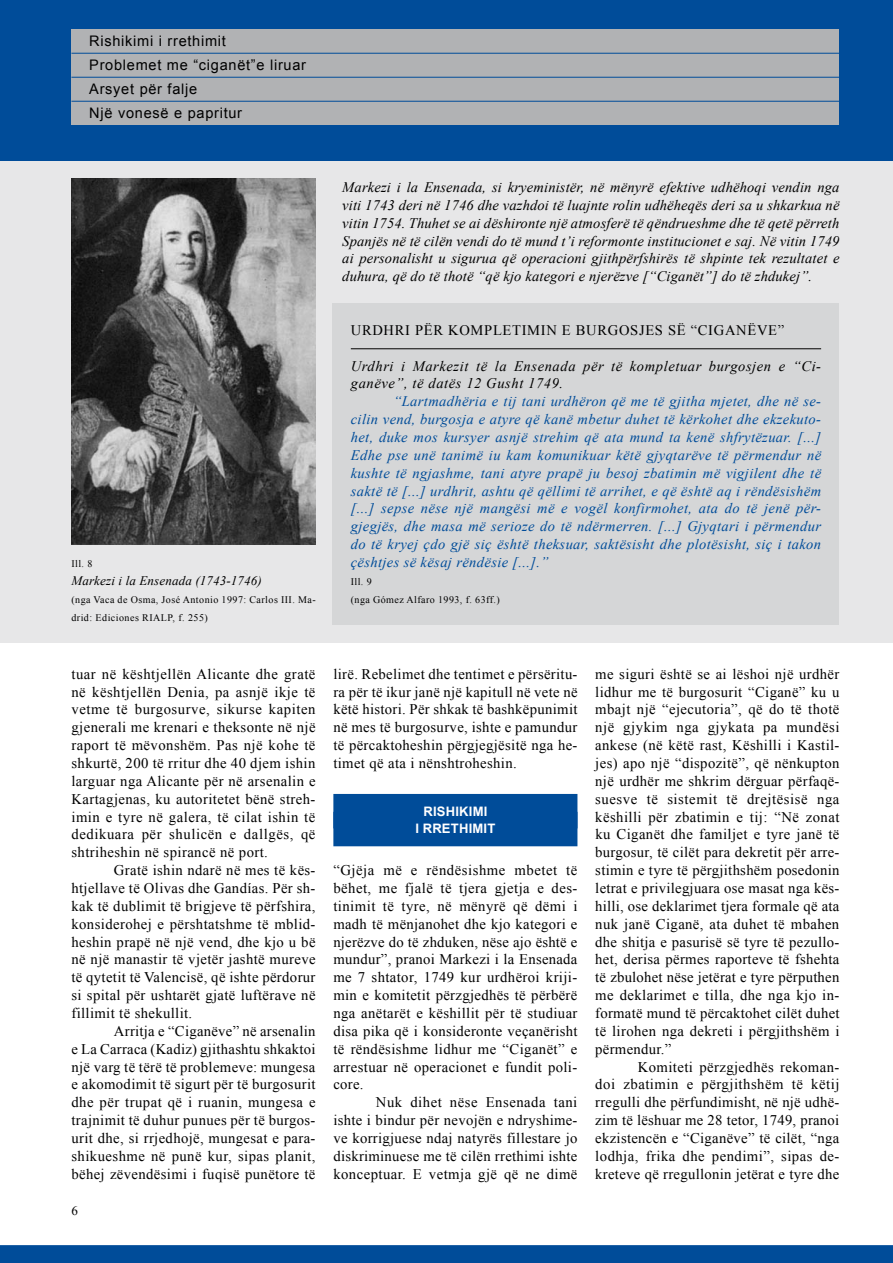
<style>
.page{position:relative;width:893px;height:1263px;background:#fff}
.page>*{position:absolute;margin:0;border:0;box-sizing:border-box;transform-origin:0 0}
.t1{font:14.7px/17.9px "Times New Roman";letter-spacing:.025em;color:#000;text-align:justify}
.t2{font:italic 14.55px/17.9px "Times New Roman";letter-spacing:.025em;color:#004c99;text-align:justify}
.t3{font:italic 14.55px/17.9px "Times New Roman";letter-spacing:.04em;color:#000;text-align:justify}
.t4{font:14.55px/24px "Arial";letter-spacing:.05em;color:#000}
.t5{font:14.55px "Times New Roman";letter-spacing:.05em;color:#000}
.t6{font:italic 13.05px "Times New Roman";letter-spacing:.01em;color:#000}
.t7{font:700 13.05px/17.9px "Arial";letter-spacing:.015em;color:#fff}
.t8{font:10.05px/17.9px "Times New Roman";letter-spacing:.045em;color:#000}
</style>
<div class="page">
<div style="left:0;top:147px;width:893px;height:496px;background:#e7e7e8"></div>
<div style="left:0;top:0;width:893px;height:161px;background:#004c99"></div>
<div style="left:71px;top:30px;width:768px;height:95px;background:#b1b2b4"></div>
<hr style="left:71px;top:53px;width:768px;height:1px;background:#004c99">
<hr style="left:71px;top:77px;width:768px;height:1px;background:#004c99">
<hr style="left:71px;top:101px;width:768px;height:1px;background:#004c99">
<div style="left:0;top:1245px;width:893px;height:18px;background:#004c99"></div>
<div style="left:333px;top:794px;width:244px;height:34px;background:#004c99"></div>
<div style="left:333px;top:812px;width:244px;height:34px;background:#004c99"></div>
<img style="left:71px;top:179px;width:244px;height:366px">
<div style="left:333px;top:304px;width:506px;height:321px;background:#d5d6d7"></div>
<hr style="left:351px;top:348px;width:470px;height:1px;background:#000">
<p class="t4" style="left:89px;top:30px;width:218px">Rishikimi i rrethimit<br>Problemet me “ciganët”e liruar<br>Arsyet për falje<br>Një vonesë e papritur</p>
<p class="t8" style="left:71px;top:555px;width:22px">Ill. 8</p>
<p class="t6" style="left:71px;top:571px;width:192px">Markezi i la Ensenada (1743-1746)</p>
<p class="t8" style="left:71px;top:590px;width:246px">(nga Vaca de Osma, José Antonio 1997: Carlos III . Ma&shy;drid: Ediciones RIALP, f. 255)</p>
<p class="t3" style="left:342px;top:178px;width:499px">Markezi i la Ensenada, si kryeministër, në mënyrë efektive udhëhoqi vendin nga viti 1743 deri në 1746 dhe vazhdoi të luajnte rolin udhëheqës deri sa u shkarkua në vitin 1754. Thuhet se ai dëshironte një atmosferë të qëndrueshme dhe të qetë përreth Spanjës në të cilën vendi do të mund t’i reformonte institucionet e saj. Në vitin 1749 ai personalisht u sigurua që operacioni gjithpërfshirës të shpinte tek rezultatet e duhura, që do të thotë “që kjo kategori e njerëzve [“Ciganët”] do të zhdukej”.</p>
<p class="t5" style="left:351px;top:320px;width:181px">URDHRI PËR KOMPLETIMIN</p>
<p class="t5" style="left:562px;top:320px;width:147px">E BURGOSJES SË “CIGANËV</p>
<p class="t5" style="left:768px;top:320px;width:18px">E”</p>
<p class="t3" style="left:351px;top:356px;width:472px">Urdhri i Markezit të la Ensenada për të kompletuar burgosjen e “Ci&shy;ganëve”, të datës 12 Gusht 1749.</p>
<p class="t2" style="left:351px;top:392px;width:472px;text-indent:43px">“Lartmadhëria e tij tani urdhëron që me të gjitha mjetet, dhe në se&shy;cilin vend, burgosja e atyre që kanë mbetur duhet të kërkohet dhe ekzekuto&shy;het, duke mos kursyer asnjë strehim që ata mund ta kenë shfrytëzuar. [...] Edhe pse unë tanimë iu kam komunikuar këtë gjyqtarëve të përmendur në kushte të ngjashme, tani atyre prapë ju besoj zbatimin më vigjilent dhe të saktë të [...] urdhrit, ashtu që qëllimi të arrihet, e që është aq i rëndësishëm [...] sepse nëse një mangësi më e vogël konfirmohet, ata do të jenë për&shy;gjegjës, dhe masa më serioze do të ndërmerren. [...] Gjyqtari i përmendur do të kryej çdo gjë siç është theksuar, saktësisht dhe plotësisht, siç i takon çështjes së kësaj rëndësie [...].”</p>
<p class="t8" style="left:351px;top:572px;width:150px">Ill. 9<br>(nga Gómez Alfaro 1993, f. 63ff.)</p>
<p class="t1" style="left:71px;top:665px;width:246px">tuar në kështjellën Alicante dhe gratë në kështjellën Denia, pa asnjë ikje të vetme të burgosurve, sikurse kapiten gjenerali me krenari e theksonte në një raport të mëvonshëm. Pas një kohe të shkurtë, 200 të rritur dhe 40 djem ishin larguar nga Alicante për në arsenalin e Kartagjenas, ku autoritetet bënë streh&shy;imin e tyre në galera, të cilat ishin të dedikuara për shulicën e dallgës, që shtriheshin në spirancë në port.</p>
<p class="t1" style="left:71px;top:861px;width:246px;text-indent:43px">Gratë ishin ndarë në mes të kës&shy;htjellave të Olivas dhe Gandías. Për sh&shy;kak të dublimit të brigjeve të përfshira, konsiderohej e përshtatshme të mblid&shy;heshin prapë në një vend, dhe kjo u bë në një manastir të vjetër jashtë mureve të qytetit të Valencisë, që ishte përdorur si spital për ushtarët gjatë luftërave në fillimit të shekullit.</p>
<p class="t1" style="left:71px;top:1022px;width:246px;text-indent:43px">Arritja e “Ciganëve” në arsenalin e La Carraca (Kadiz) gjithashtu shkaktoi një varg të tërë të problemeve: mungesa e akomodimit të sigurt për të burgosurit dhe për trupat që i ruanin, mungesa e trajnimit të duhur punues për të burgos&shy;urit dhe, si rrjedhojë, mungesat e para&shy;shikueshme në punë kur, sipas planit, bëhej zëvendësimi i fuqisë punëtore të</p>
<p class="t1" style="left:333px;top:665px;width:246px">lirë. Rebelimet dhe tentimet e përsëritu&shy;ra për të ikur janë një kapitull në vete në këtë histori. Për shkak të bashkëpunimit në mes të burgosurve, ishte e pamundur të përcaktoheshin përgjegjësitë nga he&shy;timet që ata i nënshtroheshin.</p>
<p class="t7" style="left:415px;top:802px;width:61px;text-indent:8px">RISHI KIMI<br>I RRETHIMIT</p>
<p class="t1" style="left:333px;top:861px;width:246px">“Gjëja më e rëndësishme mbetet të bëhet, me fjalë të tjera gjetja e des&shy;tinimit të tyre, në mënyrë që dëmi i madh të mënjanohet dhe kjo kategori e njerëzve do të zhduken, nëse ajo është e mundur”, pranoi Markezi i la Ensenada me 7 shtator, 1749 kur urdhëroi kriji&shy;min e komitetit përzgjedhës të përbërë nga anëtarët e këshillit për të studiuar disa pika që i konsideronte veçanërisht të rëndësishme lidhur me “Ciganët” e arrestuar në operacionet e fundit poli&shy;core.</p>
<p class="t1" style="left:333px;top:1093px;width:246px;text-indent:43px">Nuk dihet nëse Ensenada tani ishte i bindur për nevojën e ndryshime&shy;ve korrigjuese ndaj natyrës fillestare jo diskriminuese me të cilën rrethimi ishte konceptuar. E vetmja gjë që ne dimë</p>
<p class="t1" style="left:595px;top:665px;width:246px">me siguri është se ai lëshoi një urdhër lidhur me të burgosurit “Ciganë” ku u mbajt një “ejecutoria”, që do të thotë një gjykim nga gjykata pa mundësi ankese (në këtë rast, Këshilli i Kastil&shy;jes) apo një “dispozitë”, që nënkupton një urdhër me shkrim dërguar përfaqë&shy;suesve të sistemit të drejtësisë nga këshilli për zbatimin e tij: “Në zonat ku Ciganët dhe familjet e tyre janë të burgosur, të cilët para dekretit për arre&shy;stimin e tyre të përgjithshëm posedonin letrat e privilegjuara ose masat nga kës&shy;hilli, ose deklarimet tjera formale që ata nuk janë Ciganë, ata duhet të mbahen dhe shitja e pasurisë së tyre të pezullo&shy;het, derisa përmes raporteve të fshehta të zbulohet nëse jetërat e tyre përputhen me deklarimet e tilla, dhe nga kjo in&shy;formatë mund të përcaktohet cilët duhet të lirohen nga dekreti i përgjithshëm i përmendur.”</p>
<p class="t1" style="left:595px;top:1057px;width:246px;text-indent:43px">Komiteti përzgjedhës rekoman&shy;doi zbatimin e përgjithshëm të këtij rregulli dhe përfundimisht, në një udhë&shy;zim të lëshuar me 28 tetor, 1749, pranoi ekzistencën e “Ciganëve” të cilët, “nga lodhja, frika dhe pendimi”, sipas de&shy;kreteve që rregullonin jetërat e tyre dhe</p>
</div>
